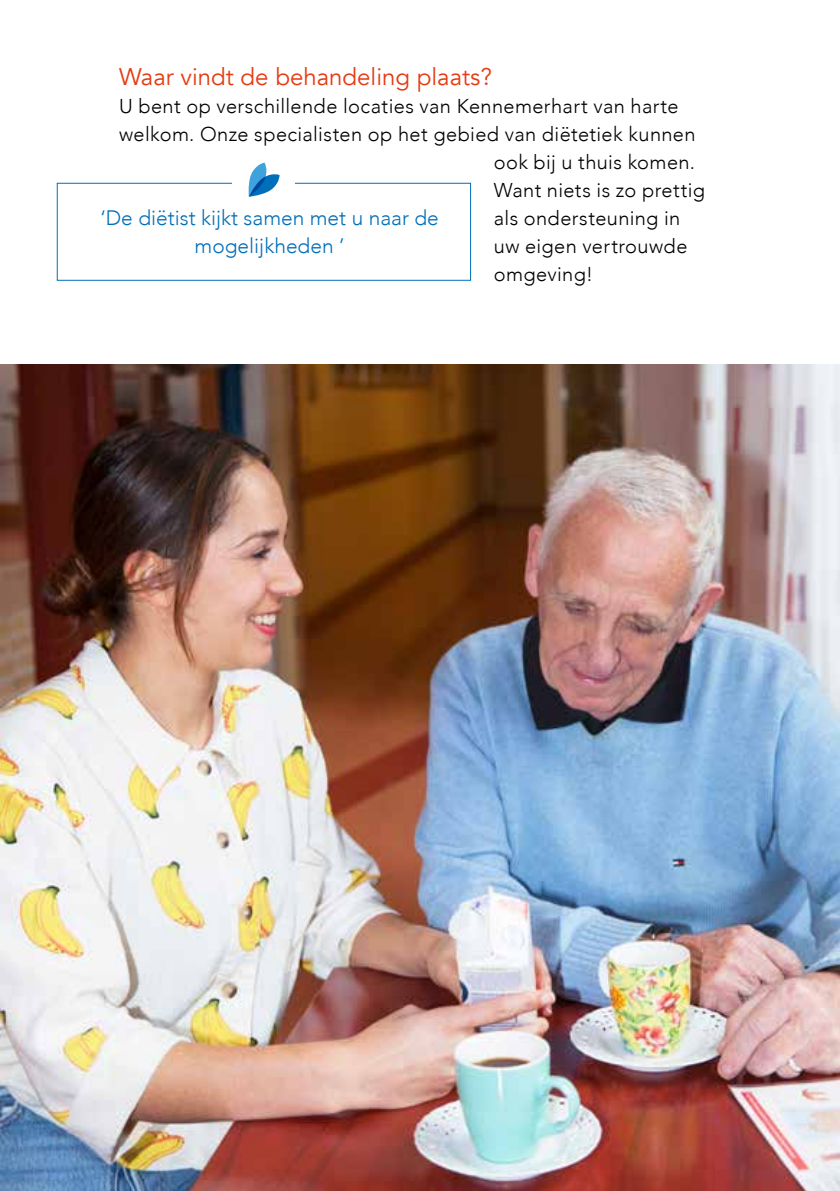
<style>
.page{position:relative;width:840px;height:1191px;background:#fff}
.page>*{position:absolute;margin:0;border:0;box-sizing:border-box;transform-origin:0 0}
.t1{font:24px "Avenir";color:#e63b11}
.t2{font:300 20.8px/28px "Avenir";color:#006fb9;text-align:center}
.t3{font:300 20px "Avenir";letter-spacing:.02em;color:#000}
</style>
<div class="page">
<div style="left:57px;top:183px;width:414px;height:98px;border:1px solid #006fb9"></div>
<div style="left:232px;top:169px;width:63px;height:28px;background:#fff"></div>
<svg style="left:248px;top:163px;width:31px;height:34px"></svg>
<img style="left:0;top:365px;width:839px;height:826px">
<p class="t1" style="left:119px;top:62px;width:374px">Waar vindt de behandeling plaats?</p>
<p class="t3" style="left:119px;top:94px;width:560px">U bent op verschillende locaties van Kennemerhart van harte</p>
<p class="t3" style="left:119px;top:122px;width:577px">welkom. Onze specialisten op het gebied van diëtetiek kunnen</p>
<p class="t3" style="left:493px;top:150px;width:203px">ook bij u thuis komen.</p>
<p class="t3" style="left:493px;top:178px;width:212px">Want niets is zo prettig</p>
<p class="t3" style="left:493px;top:206px;width:188px">als ondersteuning in</p>
<p class="t3" style="left:493px;top:234px;width:195px">uw eigen vertrouwde</p>
<p class="t3" style="left:493px;top:262px;width:101px">omgeving!</p>
<p class="t2" style="left:100px;top:204px;width:340px">‘De diëtist kijkt samen met u naar de mogelijkheden ’</p>
</div>
